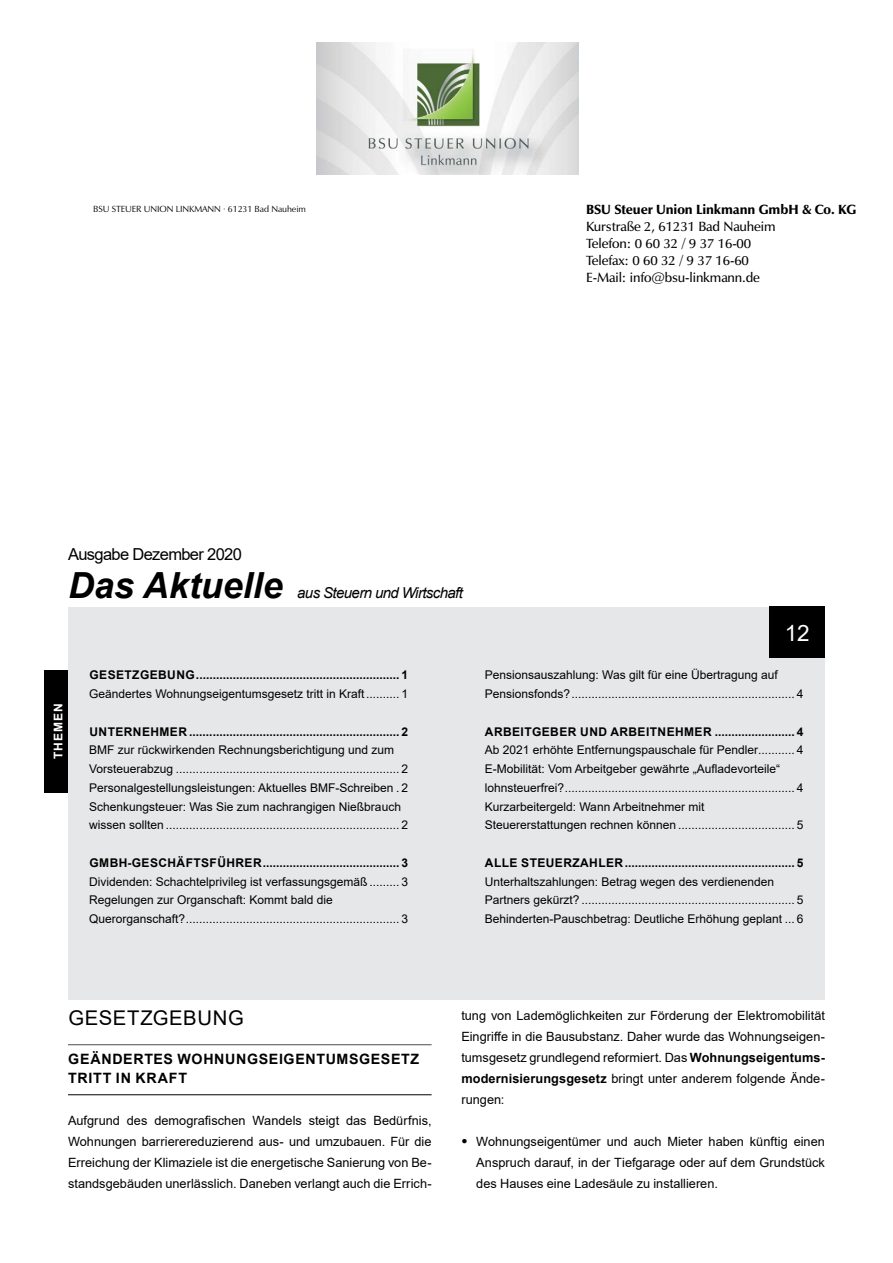
<style>
.page{position:relative;width:893px;height:1263px;background:#fff}
.page>*{position:absolute;margin:0;border:0;box-sizing:border-box;transform-origin:0 0}
.t1{font:italic 700 36px "Arial";color:#000}
.t2{font:22.5px "Arial";color:#fff}
.t3{font:20.25px "Arial";color:#000}
.t4{font:16.5px "Arial";letter-spacing:-.04em;color:#000}
.t5{font:italic 15px "Arial";letter-spacing:-.04em;color:#000}
.t6{font:700 14.25px/19.5px "Arial";letter-spacing:.045em;color:#000}
.t7{font:600 13.5px/16.8px "Zapf Humanist 601 BT";letter-spacing:-.01em;color:#000}
.t8{font:900 13.5px "Zapf Humanist 601 BT";letter-spacing:-.01em;color:#000}
.t9{font:12.75px/21px "Arial";color:#000;text-align:justify}
.t10{font:12px/18.8px "Arial";color:#000}
.t11{font:700 12px "Arial";letter-spacing:.035em;color:#000}
.t12{font:700 12px "Arial";letter-spacing:.085em;color:#fff}
.t13{font:9px "Zapf Humanist 601 BT";letter-spacing:-.01em;color:#000}
.s1{font-weight:700}
</style>
<div class="page">
<img style="left:316px;top:43px;width:262px;height:131px">
<div style="left:68px;top:607px;width:757px;height:392px;background:#e6e7e8"></div>
<hr style="left:68px;top:1044px;width:364px;height:1px;background:#4d4d4f">
<hr style="left:68px;top:1094px;width:364px;height:1px;background:#000">
<div style="left:770px;top:607px;width:55px;height:51px;background:#000"></div>
<div style="left:45px;top:670px;width:23px;height:122px;background:#000"></div>
<p class="t13" style="left:93px;top:204px;width:214px">BSU STEUER UNION LINKMANN · 61231 Bad Nauheim</p>
<p class="t8" style="left:586px;top:201px;width:271px">BSU Steuer Union Linkmann GmbH &amp; Co. KG</p>
<p class="t7" style="left:586px;top:218px;width:191px">Kurstraße 2, 61231 Bad Nauheim<br>Telefon: 0 60 32 / 9 37 16-00<br>Telefax: 0 60 32 / 9 37 16-60<br>E-Mail: info@bsu-linkmann.de</p>
<h3 class="t4" style="left:68px;top:543px;width:175px">Ausgabe Dezember 2020</h3>
<h1 class="t1" style="left:68px;top:561px;width:216px">Das Aktuelle</h1>
<p class="t5" style="left:297px;top:583px;width:167px">aus Steuern und Wirtschaft</p>
<p class="t12" style="left:50px;top:759px;width:57px;rotate:-90deg">THEMEN</p>
<p class="t11" style="left:90px;top:667px;width:320px">GESETZGEBUNG ............................................................. 1</p>
<p class="t10" style="left:89px;top:684px;width:320px">Geändertes Wohnungseigentumsgesetz tritt in Kraft.......... 1</p>
<p class="t11" style="left:89px;top:723px;width:320px">U NTERNEHMER ............................................................... 2</p>
<p class="t10" style="left:89px;top:741px;width:320px">BMF zur rückwirkenden Rechnungsberichtigung und zum Vorsteuerabzug ................................................................... 2<br>Personalgestellungsleistungen: Aktuelles BMF-Schreiben . 2<br>Schenkungsteuer: Was Sie zum nachrangigen Nießbrauch wissen sollten ...................................................................... 2</p>
<p class="t11" style="left:89px;top:854px;width:320px">GMBH-GESCHÄFTSFÜHRER......................................... 3</p>
<p class="t10" style="left:89px;top:872px;width:320px">Dividenden: Schachtelprivileg ist verfassungsgemäß ......... 3<br>Regelungen zur Organschaft: Kommt bald die<br>Querorganschaft?................................................................ 3</p>
<h2 class="t2" style="left:785px;top:617px;width:27px">12</h2>
<p class="t10" style="left:485px;top:666px;width:320px">Pensionsauszahlung: Was gilt für eine Übertragung auf<br>Pensionsfonds?................................................................... 4</p>
<p class="t11" style="left:485px;top:723px;width:320px">ARBEITGEBER UND ARBEITNEHMER ........................ 4</p>
<p class="t10" style="left:485px;top:741px;width:320px">Ab 2021 erhöhte Entfernungspauschale für Pendler........... 4<br>E-Mobilität: Vom Arbeitgeber gewährte „Aufladevorteile“ lohnsteuerfrei?..................................................................... 4<br>Kurzarbeitergeld: Wann Arbeitnehmer mit Steuererstattungen rechnen können ................................... 5</p>
<p class="t11" style="left:485px;top:854px;width:320px">ALLE STEUERZAHLER................................................... 5</p>
<p class="t10" style="left:485px;top:872px;width:320px">Unterhaltszahlungen: Betrag wegen des verdienenden<br>Partners gekürzt? ................................................................ 5<br>Behinderten-Pauschbetrag: Deutliche Erhöhung geplant ... 6</p>
<h3 class="t3" style="left:68px;top:1004px;width:31px">Gese</h3>
<h3 class="t3" style="left:127px;top:1004px;width:42px">tzgebung</h3>
<p class="t6" style="left:68px;top:1049px;width:352px">GEÄNDERTES WOHNUNGSEIGENTUMSGESETZ<br>TRITT IN KRAFT</p>
<p class="t9" style="left:68px;top:1110px;width:365px">Aufgrund des demografischen Wandels steigt das Bedürfnis, Wohnungen barrierereduzierend aus- und umzubauen. Für die Erreichung der Klimaziele ist die energetische Sanierung von Be&shy;standsgebäuden unerlässlich. Daneben verlangt auch die Errich-</p>
<p class="t9" style="left:461px;top:1005px;width:365px">tung von Lademöglichkeiten zur Förderung der Elektromobilität Eingriffe in die Bausubstanz. Daher wurde das Wohnungseigen&shy;tumsgesetz grundlegend reformiert. Das <span class="s1">WOHNUNGSEIGENTUMS-MODERNISIERUNGSGESETZ</span> bringt unter anderem folgende Ände&shy;rungen:</p>
<p class="t9" style="left:476px;top:1131px;width:350px;text-indent:-15px"><sup>●</sup> Wohnungseigentümer und auch Mieter haben künftig einen Anspruch darauf, in der Tiefgarage oder auf dem Grundstück des Hauses eine Ladesäule zu installieren.</p>
</div>
